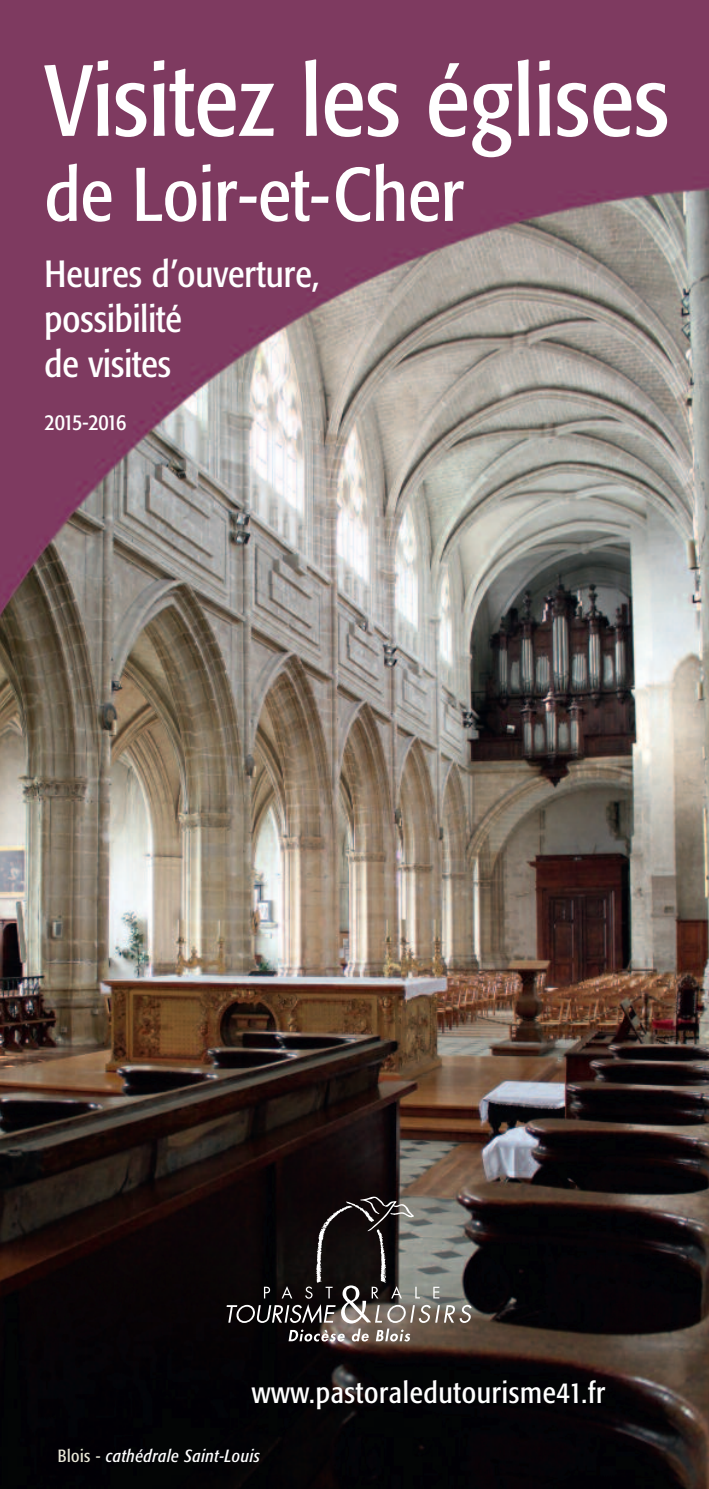
<style>
.page{position:relative;width:709px;height:1489px;background:#fff}
.page>*{position:absolute;margin:0;border:0;box-sizing:border-box;transform-origin:0 0}
.t1{font:condensed 100px "Formata";color:#fff}
.t2{font:condensed 75px "Formata";color:#fff}
.t3{font:condensed 37.5px/45px "Formata";color:#fff}
.t4{font:condensed 30px "Formata";letter-spacing:.025em;color:#fff}
.t5{font:condensed 22.5px "Formata";letter-spacing:-.07em;color:#fff}
.t6{font:italic condensed 17.5px "Formata";letter-spacing:.025em;color:#fff}
.s1{font-style:normal;color:#e8e6d6}
</style>
<div class="page">
<img style="left:0;top:0;width:709px;height:1488px">
<svg style="left:226px;top:1196px;width:245px;height:145px;background:#44403d"></svg>
<h1 class="t1" style="left:45px;top:58px;width:626px">Visitez les églises</h1>
<h2 class="t2" style="left:45px;top:163px;width:421px">de Loir-et-Cher</h2>
<p class="t3" style="left:45px;top:254px;width:276px">Heures d’ouverture, possibilité<br>de visites</p>
<p class="t5" style="left:45px;top:412px;width:83px">2015-2016</p>
<p class="t4" style="left:252px;top:1379px;width:355px">www.pastoraledutourisme41.fr</p>
<p class="t6" style="left:58px;top:1448px;width:204px"><span class="s1">Blois -</span> cathédrale Saint-Louis</p>
</div>
